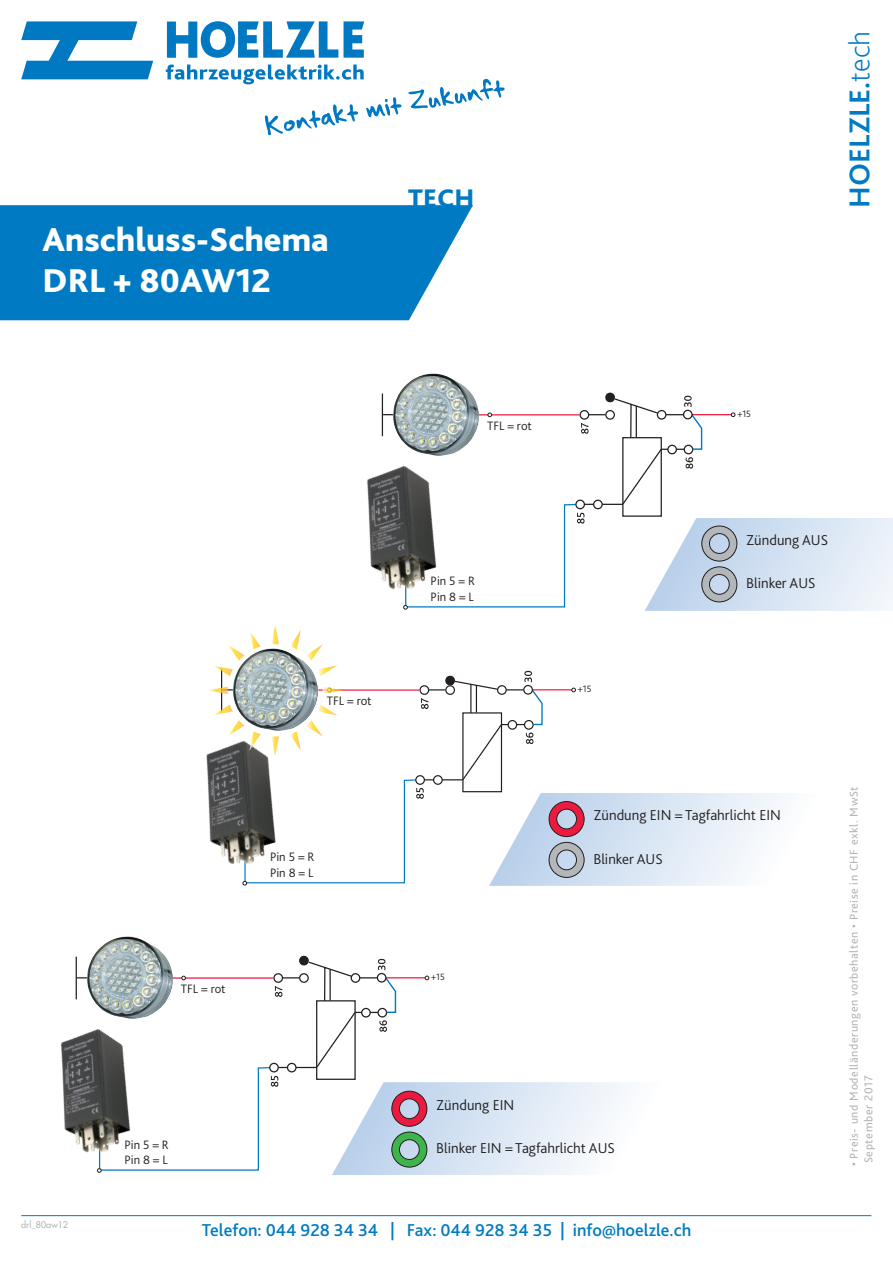
<style>
.page{position:relative;width:893px;height:1263px;background:#fff}
.page>*{position:absolute;margin:0;border:0;box-sizing:border-box;transform-origin:0 0}
.t1{font:800 34.5px/41.4px "Bliss 2";color:#fff}
.t2{font:700 30px "Bliss 2";color:#007bc3}
.t3{font:800 26.55px "Bliss 2";color:#007bc3}
.t4{font:500 18px "Bliss 2";color:#007bc3}
.t5{font:300 15px "Bliss 2";color:#231f20}
.t6{font:300 12.75px/15.3px "Bliss 2";color:#231f20}
.t7{font:12px/14.4px "Bliss 2";letter-spacing:.05em;color:#b2b5b7}
.t8{font:300 9.6px "Bliss 2";color:#231f20}
.t9{font:9px "Futura";color:#b2b5b7}
.s1{font-weight:200}
</style>
<div class="page">
<svg style="left:21px;top:21px;width:343px;height:63px"></svg>
<svg style="left:265px;top:104px;width:93px;height:31px"></svg>
<svg style="left:366px;top:97px;width:35px;height:20px"></svg>
<svg style="left:408px;top:79px;width:96px;height:30px"></svg>
<hr style="left:21px;top:1215px;width:850px;height:1px;background:#0079c2">
<svg style="left:0;top:205px;width:473px;height:115px;background:#1184c7"></svg>
<hr style="left:383px;top:414px;width:85px;height:2px;background:#231f20">
<hr style="left:382px;top:393px;width:1px;height:43px;background:#231f20">
<img style="left:387px;top:373px;width:83px;height:66px">
<img style="left:367px;top:439px;width:36px;height:151px">
<hr style="left:77px;top:977px;width:84px;height:2px;background:#231f20">
<hr style="left:76px;top:957px;width:1px;height:42px;background:#231f20">
<img style="left:81px;top:936px;width:83px;height:66px">
<img style="left:61px;top:1002px;width:36px;height:151px">
<svg style="left:403px;top:392px;width:490px;height:219px"></svg>
<svg style="left:208px;top:625px;width:575px;height:261px"></svg>
<svg style="left:97px;top:955px;width:529px;height:220px"></svg>
<h1 class="t1" style="left:43px;top:218px;width:288px">Anschluss-Schema<br>DRL + 80AW12</h1>
<h3 class="t3" style="left:408px;top:182px;width:68px">TECH</h3>
<h2 class="t2" style="left:841px;top:208px;width:178px;rotate:-90deg">HOELZLE.<span class="s1">tech</span></h2>
<p class="t9" style="left:21px;top:1218px;width:48px">drl_80aw12</p>
<p class="t6" style="left:487px;top:417px;width:46px">TFL = rot</p>
<p class="t8" style="left:737px;top:408px;width:15px">+15</p>
<p class="t6" style="left:431px;top:573px;width:46px">Pin 5 = R<br>Pin 8 = L</p>
<p class="t5" style="left:746px;top:530px;width:83px">Zündung AUS</p>
<p class="t5" style="left:746px;top:574px;width:71px">Blinker AUS</p>
<p class="t6" style="left:327px;top:693px;width:46px">TFL = rot</p>
<p class="t6" style="left:181px;top:980px;width:46px">TFL = rot</p>
<p class="t6" style="left:270px;top:849px;width:46px">Pin 5 = R<br>Pin 8 = L</p>
<p class="t8" style="left:431px;top:971px;width:15px">+15</p>
<p class="t8" style="left:578px;top:683px;width:15px">+15</p>
<p class="t5" style="left:593px;top:806px;width:189px">Zündung EIN = Tagfahrlicht EIN</p>
<p class="t5" style="left:593px;top:849px;width:71px">Blinker AUS</p>
<p class="t6" style="left:124px;top:1136px;width:46px">Pin 5 = R<br>Pin 8 = L</p>
<p class="t5" style="left:436px;top:1095px;width:80px">Zündung EIN</p>
<p class="t5" style="left:436px;top:1139px;width:180px">Blinker EIN = Tagfahrlicht AUS</p>
<p class="t4" style="left:202px;top:1219px;width:491px">Telefon: 044 928 34 34 | Fax: 044 928 34 35 | info@hoelzle.ch</p>
<p class="t7" style="left:846px;top:1166px;width:381px;rotate:-90deg">• Preis- und Modelländerungen vorbehalten • Preise in CHF exkl. MwSt<br>September 2017</p>
</div>
